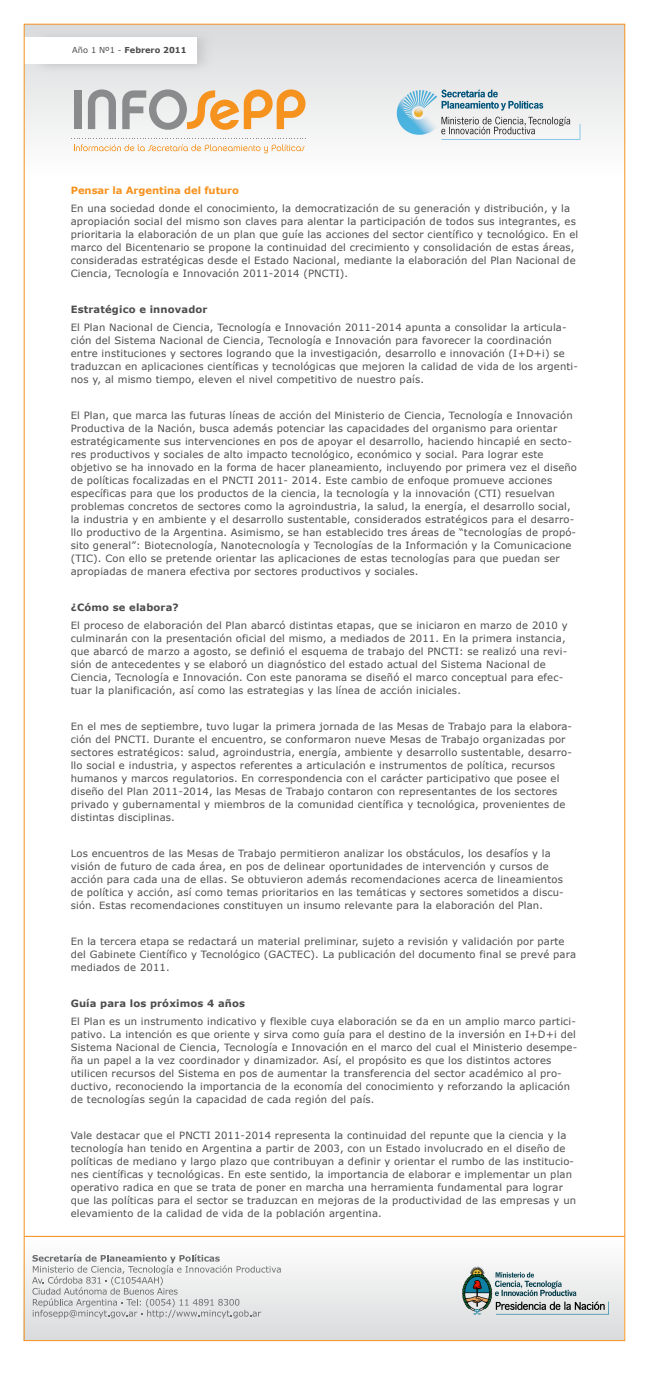
<style>
.page{position:relative;width:649px;height:1377px;background:#fff}
.page>*{position:absolute;margin:0;border:0;box-sizing:border-box;transform-origin:0 0}
.t1{font:10px/13px "Verdana";letter-spacing:.015em;color:#4d4d4f}
.t2{font:700 10px "Verdana";letter-spacing:.015em;color:#4d4d4f}
.t3{font:700 10px "Verdana";letter-spacing:-.005em;color:#f6921e}
.t4{font:700 8.2px "Verdana";color:#4d4d4f}
.s1{font-weight:400}
</style>
<div class="page">
<div style="left:24px;top:24px;width:600px;height:154px;background:linear-gradient(to bottom,#d9dadb,#fff)"></div>
<img style="left:394px;top:88px;width:188px;height:54px">
<svg style="left:71px;top:138px;width:235px;height:15px"></svg>
<div style="left:74px;top:90px;width:7px;height:39px;background:#898b8d"></div>
<svg style="left:88px;top:89px;width:28px;height:40px"></svg>
<svg style="left:122px;top:89px;width:183px;height:41px"></svg>
<img style="left:26px;top:27px;width:192px;height:49px">
<div style="left:24px;top:37px;width:172px;height:27px;background:#fff"></div>
<div style="left:23px;top:1236px;width:600px;height:104px;background:linear-gradient(to bottom,#fff,#d8dadc)"></div>
<svg style="left:32px;top:1254px;width:248px;height:64px"></svg>
<img style="left:462px;top:1258px;width:147px;height:56px">
<hr style="left:24px;top:1235px;width:600px;height:1px;background:#f6921e">
<p class="t4" style="left:72px;top:45px;width:116px"><span class="s1">Año 1 Nº1 -</span> Febrero 2011</p>
<p class="t3" style="left:71px;top:184px;width:170px">Pensar la Argentina del futuro</p>
<p class="t1" style="left:71px;top:201px;width:508px">En una sociedad donde el conocimiento, la democratización de su generación y distribución, y la apropiación social del mismo son claves para alentar la participación de todos sus integrantes, es prioritaria la elaboración de un plan que guíe las acciones del sector científico y tecnológico. En el marco del Bicentenario se propone la continuidad del crecimiento y consolidación de estas áreas, consideradas estratégicas desde el Estado Nacional, mediante la elaboración del Plan Nacional de Ciencia, Tecnología e Innovación 2011-2014 (PNCTI).</p>
<p class="t2" style="left:71px;top:303px;width:138px">Estratégico e innovador</p>
<p class="t1" style="left:71px;top:320px;width:508px">El Plan Nacional de Ciencia, Tecnología e Innovación 2011-2014 apunta a consolidar la articula&shy;ción del Sistema Nacional de Ciencia, Tecnología e Innovación para favorecer la coordinación entre instituciones y sectores logrando que la investigación, desarrollo e innovación (I+D+i) se traduzcan en aplicaciones científicas y tecnológicas que mejoren la calidad de vida de los argenti&shy;nos y, al mismo tiempo, eleven el nivel competitivo de nuestro país.</p>
<p class="t1" style="left:71px;top:408px;width:507px">El Plan, que marca las futuras líneas de acción del Ministerio de Ciencia, Tecnología e Innovación Productiva de la Nación, busca además potenciar las capacidades del organismo para orientar estratégicamente sus intervenciones en pos de apoyar el desarrollo, haciendo hincapié en secto&shy;res productivos y sociales de alto impacto tecnológico, económico y social. Para lograr este objetivo se ha innovado en la forma de hacer planeamiento, incluyendo por primera vez el diseño de políticas focalizadas en el PNCTI 2011- 2014. Este cambio de enfoque promueve acciones específicas para que los productos de la ciencia, la tecnología y la innovación (CTI) resuelvan problemas concretos de sectores como la agroindustria, la salud, la energía, el desarrollo social, la industria y en ambiente y el desarrollo sustentable, considerados estratégicos para el desarro&shy;llo productivo de la Argentina. Asimismo, se han establecido tres áreas de “tecnologías de propó&shy;sito general”: Biotecnología, Nanotecnología y Tecnologías de la Información y la Comunicacione (TIC). Con ello se pretende orientar las aplicaciones de estas tecnologías para que puedan ser apropiadas de manera efectiva por sectores productivos y sociales.</p>
<p class="t2" style="left:71px;top:601px;width:109px">¿Cómo se elabora?</p>
<p class="t1" style="left:71px;top:618px;width:498px">El proceso de elaboración del Plan abarcó distintas etapas, que se iniciaron en marzo de 2010 y culminarán con la presentación oficial del mismo, a mediados de 2011. En la primera instancia, que abarcó de marzo a agosto, se definió el esquema de trabajo del PNCTI: se realizó una revi&shy;sión de antecedentes y se elaboró un diagnóstico del estado actual del Sistema Nacional de Ciencia, Tecnología e Innovación. Con este panorama se diseñó el marco conceptual para efec&shy;tuar la planificación, así como las estrategias y las línea de acción iniciales.</p>
<p class="t1" style="left:71px;top:719px;width:502px">En el mes de septiembre, tuvo lugar la primera jornada de las Mesas de Trabajo para la elabora&shy;ción del PNCTI. Durante el encuentro, se conformaron nueve Mesas de Trabajo organizadas por sectores estratégicos: salud, agroindustria, energía, ambiente y desarrollo sustentable, desarro&shy;llo social e industria, y aspectos referentes a articulación e instrumentos de política, recursos humanos y marcos regulatorios. En correspondencia con el carácter participativo que posee el diseño del Plan 2011-2014, las Mesas de Trabajo contaron con representantes de los sectores privado y gubernamental y miembros de la comunidad científica y tecnológica, provenientes de distintas disciplinas.</p>
<p class="t1" style="left:71px;top:846px;width:494px">Los encuentros de las Mesas de Trabajo permitieron analizar los obstáculos, los desafíos y la visión de futuro de cada área, en pos de delinear oportunidades de intervención y cursos de acción para cada una de ellas. Se obtuvieron además recomendaciones acerca de lineamientos de política y acción, así como temas prioritarios en las temáticas y sectores sometidos a discu&shy;sión. Estas recomendaciones constituyen un insumo relevante para la elaboración del Plan.</p>
<p class="t1" style="left:71px;top:934px;width:506px">En la tercera etapa se redactará un material preliminar, sujeto a revisión y validación por parte del Gabinete Científico y Tecnológico (GACTEC). La publicación del documento final se prevé para mediados de 2011.</p>
<p class="t2" style="left:71px;top:997px;width:176px">Guía para los próximos 4 años</p>
<p class="t1" style="left:71px;top:1014px;width:508px">El Plan es un instrumento indicativo y flexible cuya elaboración se da en un amplio marco partici&shy;pativo. La intención es que oriente y sirva como guía para el destino de la inversión en I+D+i del Sistema Nacional de Ciencia, Tecnología e Innovación en el marco del cual el Ministerio desempe&shy;ña un papel a la vez coordinador y dinamizador. Así, el propósito es que los distintos actores utilicen recursos del Sistema en pos de aumentar la transferencia del sector académico al pro&shy;ductivo, reconociendo la importancia de la economía del conocimiento y reforzando la aplicación de tecnologías según la capacidad de cada región del país.</p>
<p class="t1" style="left:71px;top:1128px;width:506px">Vale destacar que el PNCTI 2011-2014 representa la continuidad del repunte que la ciencia y la tecnología han tenido en Argentina a partir de 2003, con un Estado involucrado en el diseño de políticas de mediano y largo plazo que contribuyan a definir y orientar el rumbo de las institucio&shy;nes científicas y tecnológicas. En este sentido, la importancia de elaborar e implementar un plan operativo radica en que se trata de poner en marcha una herramienta fundamental para lograr que las políticas para el sector se traduzcan en mejoras de la productividad de las empresas y un elevamiento de la calidad de vida de la población argentina.</p>
</div>
